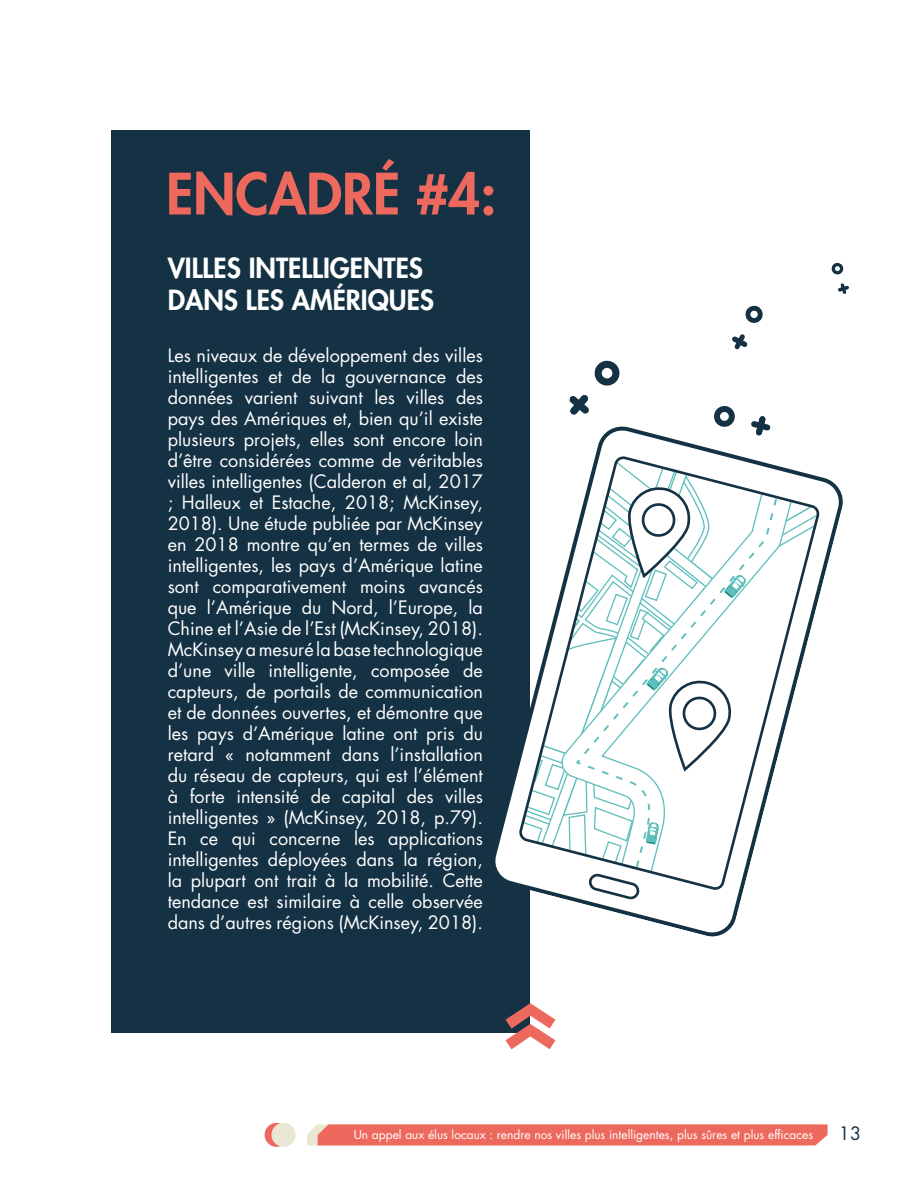
<style>
.page{position:relative;width:918px;height:1188px;background:#fff}
.page>*{position:absolute;margin:0;border:0;box-sizing:border-box;transform-origin:0 0}
.t1{font:800 103.5px "Futura Std";color:#ed685d}
.t2{font:800 55.5px "Futura Std";color:#ed685d}
.t3{font:800 27px/32.4px "Futura Std";color:#fff}
.t4{font:18px/21px "Futura Std";color:#fff;text-align:justify}
.t5{font:18px "Futura Std";color:#153244}
.t6{font:12px "Futura Std";color:#fff}
</style>
<div class="page">
<svg style="left:307px;top:1124px;width:521px;height:21px;background:#ed6f64"></svg>
<svg style="left:265px;top:1123px;width:24px;height:24px"></svg>
<div style="left:272px;top:1123px;width:24px;height:24px;background:#e9e7d4;border-radius:50%"></div>
<div style="left:111px;top:130px;width:419px;height:904px;background:#153244"></div>
<svg style="left:495px;top:426px;width:348px;height:511px"></svg>
<svg style="left:519px;top:456px;width:301px;height:445px"></svg>
<svg style="left:751px;top:416px;width:20px;height:20px"></svg>
<svg style="left:569px;top:395px;width:20px;height:20px"></svg>
<svg style="left:594px;top:360px;width:26px;height:26px"></svg>
<svg style="left:713px;top:406px;width:23px;height:22px"></svg>
<svg style="left:732px;top:334px;width:16px;height:16px"></svg>
<svg style="left:745px;top:305px;width:18px;height:18px"></svg>
<svg style="left:838px;top:283px;width:11px;height:11px"></svg>
<svg style="left:831px;top:263px;width:13px;height:12px"></svg>
<h2 class="t2" style="left:166px;top:159px;width:332px">ENCADRÉ #4:</h2>
<h3 class="t3" style="left:168px;top:252px;width:268px">VILLES INTELLIGENTES<br>DANS LES AMÉRIQUES</h3>
<p class="t4" style="left:168px;top:345px;width:317px">Les niveaux de développement des villes intelligentes et de la gouvernance des données varient suivant les villes des pays des Amériques et, bien qu’il existe plusieurs projets, elles sont encore loin d’être considérées comme de véritables villes intelligentes (Calderon et al, 2017 ; Halleux et Estache, 2018; McKinsey, 2018). Une étude publiée par McKinsey en 2018 montre qu’en termes de villes intelligentes, les pays d’Amérique latine sont comparativement moins avancés que l’Amérique du Nord, l’Europe, la Chine et l’Asie de l’Est (McKinsey, 2018).<br>McKinsey a mesuré la base technologique d’une ville intelligente, composée de capteurs, de portails de communication et de données ouvertes, et démontre que les pays d’Amérique latine ont pris du retard « notamment dans l’installation du réseau de capteurs, qui est l’élément à forte intensité de capital des villes intelligentes » (McKinsey, 2018, p.79).<br>En ce qui concerne les applications intelligentes déployées dans la région, la plupart ont trait à la mobilité. Cette tendance est similaire à celle observée dans d’autres régions (McKinsey, 2018).</p>
<h1 class="t1" style="left:601px;top:1001px;width:55px;rotate:90deg">«</h1>
<p class="t6" style="left:354px;top:1127px;width:461px">Un appel aux élus locaux : rendre nos villes plus intelligentes, plus sûres et plus efficaces</p>
<p class="t5" style="left:839px;top:1122px;width:24px">13</p>
</div>
